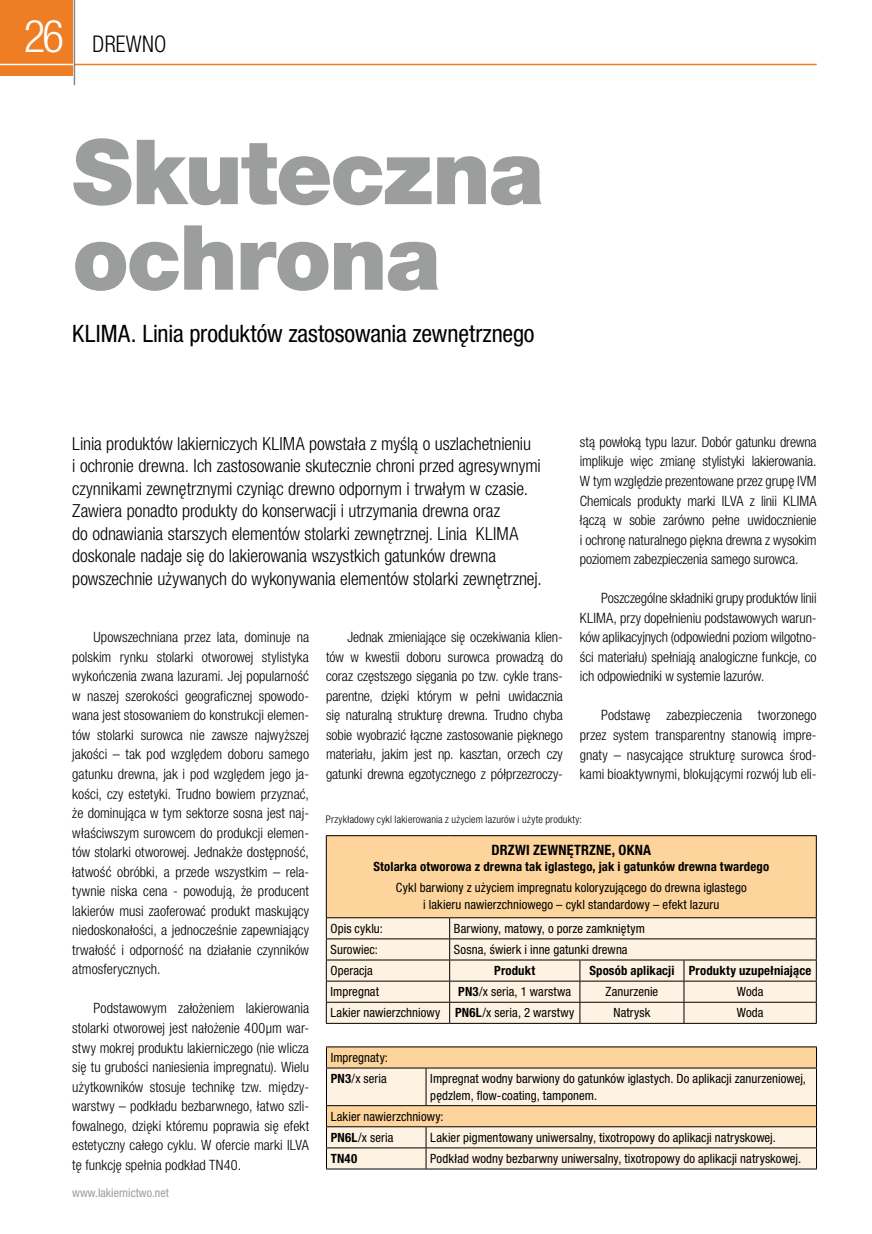
<style>
.page{position:relative;width:872px;height:1234px;background:#fff}
.page>*{position:absolute;margin:0;border:0;box-sizing:border-box;transform-origin:0 0}
.t1{font:900 90px/85.5px "Helvetica Neue LT Pro";letter-spacing:-.02em;color:#9c9d9d}
.t2{font:300 condensed 45px "Helvetica Neue LT Pro";color:#fff}
.t3{font:condensed 24px "Helvetica Neue LT Pro";letter-spacing:-.005em;color:#000}
.t4{font:300 condensed 22.95px "Helvetica Neue LT Pro";color:#000;scale:.96 1}
.t5{font:300 condensed 18px/22.5px "Helvetica Neue LT Pro";letter-spacing:-.005em;color:#000}
.t6{font:300 condensed 14.25px/19.5px "Helvetica Neue LT Pro";color:#000;text-align:justify}
.t7{font:700 condensed 14.25px "Helvetica Neue LT Pro";letter-spacing:.015em;color:#000}
.t8{font:condensed 12.75px/16.5px "Helvetica Neue LT Pro";letter-spacing:.005em;color:#000}
.t9{font:700 condensed 12.75px "Helvetica Neue LT Pro";letter-spacing:.01em;color:#000}
.t10{font:condensed 12px "Helvetica Neue LT Pro";color:#9c9d9d}
.t11{font:300 condensed 10.5px "Helvetica Neue LT Pro";letter-spacing:.02em;color:#000}
.s1{font-weight:700}
</style>
<div class="page">
<div style="left:326px;top:835px;width:490px;height:82px;background:#fdd49b"></div>
<div style="left:327px;top:918px;width:489px;height:104px;background:#fef3e2"></div>
<hr style="left:326px;top:835px;width:123px;height:1px;background:#000">
<hr style="left:326px;top:835px;width:1px;height:82px;background:#000">
<hr style="left:449px;top:835px;width:131px;height:1px;background:#000">
<hr style="left:580px;top:835px;width:104px;height:1px;background:#000">
<hr style="left:684px;top:835px;width:132px;height:1px;background:#000">
<hr style="left:816px;top:835px;width:1px;height:82px;background:#000">
<hr style="left:326px;top:917px;width:123px;height:1px;background:#000">
<hr style="left:449px;top:917px;width:131px;height:1px;background:#000">
<hr style="left:580px;top:917px;width:104px;height:1px;background:#000">
<hr style="left:684px;top:917px;width:132px;height:1px;background:#000">
<hr style="left:326px;top:938px;width:123px;height:1px;background:#000">
<hr style="left:449px;top:938px;width:131px;height:1px;background:#000">
<hr style="left:580px;top:938px;width:104px;height:1px;background:#000">
<hr style="left:684px;top:938px;width:132px;height:1px;background:#000">
<hr style="left:326px;top:959px;width:123px;height:1px;background:#000">
<hr style="left:449px;top:959px;width:131px;height:1px;background:#000">
<hr style="left:580px;top:959px;width:104px;height:1px;background:#000">
<hr style="left:684px;top:959px;width:132px;height:1px;background:#000">
<hr style="left:326px;top:980px;width:123px;height:1px;background:#000">
<hr style="left:449px;top:980px;width:131px;height:1px;background:#000">
<hr style="left:580px;top:980px;width:104px;height:1px;background:#000">
<hr style="left:684px;top:980px;width:132px;height:1px;background:#000">
<hr style="left:326px;top:1001px;width:123px;height:1px;background:#000">
<svg style="left:326px;top:917px;width:1px;height:105px"></svg>
<hr style="left:449px;top:1001px;width:131px;height:1px;background:#000">
<svg style="left:449px;top:917px;width:1px;height:105px"></svg>
<hr style="left:580px;top:1001px;width:104px;height:1px;background:#000">
<svg style="left:579px;top:960px;width:1px;height:62px"></svg>
<hr style="left:684px;top:1001px;width:132px;height:1px;background:#000">
<svg style="left:683px;top:960px;width:1px;height:62px"></svg>
<svg style="left:816px;top:917px;width:1px;height:105px"></svg>
<hr style="left:326px;top:1022px;width:123px;height:1px;background:#000">
<hr style="left:449px;top:1022px;width:131px;height:1px;background:#000">
<hr style="left:580px;top:1022px;width:104px;height:1px;background:#000">
<hr style="left:684px;top:1022px;width:132px;height:1px;background:#000">
<svg style="left:326px;top:1046px;width:491px;height:122px"></svg>
<hr style="left:326px;top:1168px;width:100px;height:1px;background:#000">
<hr style="left:426px;top:1168px;width:391px;height:1px;background:#000">
<hr style="left:74px;top:64px;width:742px;height:1px;background:#ef7d24">
<div style="left:0;top:0;width:72px;height:75px;background:#ef7d24"></div>
<hr style="left:0;top:64px;width:74px;height:1px;background:#fff">
<hr style="left:74px;top:0;width:1px;height:85px;background:#878786">
<h2 class="t2" style="left:24px;top:10px;width:42px">26</h2>
<h3 class="t4" style="left:93px;top:31px;width:78px">drewno</h3>
<h1 class="t1" style="left:72px;top:129px;width:473px">Skuteczna ochrona</h1>
<h3 class="t3" style="left:72px;top:319px;width:464px">KLIMA. Linia produktów zastosowania zewnętrznego</h3>
<p class="t5" style="left:72px;top:431px;width:471px">Linia produktów lakierniczych KLIMA powstała z myślą o uszlachetnieniu<br>i ochronie drewna. Ich zastosowanie skutecznie chroni przed agresywnymi czynnikami zewnętrznymi czyniąc drewno odpornym i trwałym w czasie.<br>Zawiera ponadto produkty do konserwacji i utrzymania drewna oraz<br>do odnawiania starszych elementów stolarki zewnętrznej. Linia KLIMA doskonale nadaje się do lakierowania wszystkich gatunków drewna powszechnie używanych do wykonywania elementów stolarki zewnętrznej.</p>
<p class="t6" style="left:580px;top:432px;width:238px">stą powłoką typu lazur. Dobór gatunku drewna implikuje więc zmianę stylistyki lakierowania.<br>W tym względzie prezentowane przez grupę IVM Chemicals produkty marki ILVA z linii KLIMA łączą w sobie zarówno pełne uwidocznienie i ochronę naturalnego piękna drewna z wysokim poziomem zabezpieczenia samego surowca.</p>
<p class="t6" style="left:580px;top:588px;width:238px;text-indent:21px">Poszczególne składniki grupy produktów linii KLIMA, przy dopełnieniu podstawowych warun&shy;ków aplikacyjnych (odpowiedni poziom wilgotno&shy;ści materiału) spełniają analogiczne funkcje, co ich odpowiedniki w systemie lazurów.</p>
<p class="t6" style="left:580px;top:705px;width:238px;text-indent:21px">Podstawę zabezpieczenia tworzonego przez system transparentny stanowią impre&shy;gnaty – nasycające strukturę surowca środ&shy;kami bioaktywnymi, blokującymi rozwój lub eli-</p>
<p class="t6" style="left:72px;top:627px;width:238px;text-indent:21px">Upowszechniana przez lata, dominuje na polskim rynku stolarki otworowej stylistyka wykończenia zwana lazurami. Jej popularność w naszej szerokości geograficznej spowodo&shy;wana jest stosowaniem do konstrukcji elemen&shy;tów stolarki surowca nie zawsze najwyższej jakości – tak pod względem doboru samego gatunku drewna, jak i pod względem jego ja&shy;kości, czy estetyki. Trudno bowiem przyznać, że dominująca w tym sektorze sosna jest naj&shy;właściwszym surowcem do produkcji elemen&shy;tów stolarki otworowej. Jednakże dostępność, łatwość obróbki, a przede wszystkim – rela&shy;tywnie niska cena - powodują, że producent lakierów musi zaoferować produkt maskujący niedoskonałości, a jednocześnie zapewniający trwałość i odporność na działanie czynników atmosferycznych.</p>
<p class="t6" style="left:72px;top:998px;width:238px;text-indent:21px">Podstawowym założeniem lakierowania stolarki otworowej jest nałożenie 400µm war&shy;stwy mokrej produktu lakierniczego (nie wlicza się tu grubości naniesienia impregnatu). Wielu użytkowników stosuje technikę tzw. między&shy;warstwy – podkładu bezbarwnego, łatwo szli&shy;fowalnego, dzięki któremu poprawia się efekt estetyczny całego cyklu. W ofercie marki ILVA tę funkcję spełnia podkład TN40.</p>
<p class="t6" style="left:326px;top:627px;width:238px;text-indent:21px">Jednak zmieniające się oczekiwania klien&shy;tów w kwestii doboru surowca prowadzą do coraz częstszego sięgania po tzw. cykle trans&shy;parentne, dzięki którym w pełni uwidacznia się naturalną strukturę drewna. Trudno chyba sobie wyobrazić łączne zastosowanie pięknego materiału, jakim jest np. kasztan, orzech czy gatunki drewna egzotycznego z półprzezroczy-</p>
<p class="t11" style="left:326px;top:812px;width:257px">Przykładowy cykl lakierowania z użyciem lazurów i użyte produkty:</p>
<p class="t7" style="left:491px;top:840px;width:161px">DRZWI ZEWNĘTRZNE, OKNA</p>
<p class="t9" style="left:373px;top:858px;width:397px">Stolarka otworowa z drewna tak iglastego, jak i gatunków drewna twardego</p>
<p class="t8" style="left:396px;top:879px;width:352px;text-align:center">Cykl barwiony z użyciem impregnatu koloryzującego do drewna iglastego i lakieru nawierzchniowego – cykl standardowy – efekt lazuru</p>
<p class="t8" style="left:330px;top:919px;width:54px">Opis cyklu:</p>
<p class="t8" style="left:454px;top:919px;width:193px">Barwiony, matowy, o porze zamkniętym</p>
<p class="t8" style="left:330px;top:940px;width:49px">Surowiec:</p>
<p class="t8" style="left:454px;top:940px;width:175px">Sosna, świerk i inne gatunki drewna</p>
<p class="t8" style="left:330px;top:962px;width:44px">Operacja</p>
<p class="t9" style="left:494px;top:962px;width:43px">Produkt</p>
<p class="t9" style="left:589px;top:962px;width:223px">Sposób aplikacji Produkty uzupełniające</p>
<p class="t8" style="left:330px;top:983px;width:50px">Impregnat</p>
<p class="t8" style="left:458px;top:983px;width:114px"><span class="s1">PN3</span>/x seria, 1 warstwa</p>
<p class="t8" style="left:605px;top:983px;width:54px">Zanurzenie</p>
<p class="t8" style="left:737px;top:983px;width:28px">Woda</p>
<p class="t8" style="left:330px;top:1004px;width:245px">Lakier nawierzchniowy <span class="s1">PN6L</span>/x seria, 2 warstwy</p>
<p class="t8" style="left:613px;top:1004px;width:39px">Natrysk</p>
<p class="t8" style="left:737px;top:1004px;width:28px">Woda</p>
<p class="t8" style="left:331px;top:1046px;width:59px;line-height:21.1px">Impregnaty:<br><span class="s1">PN3</span>/x seria</p>
<p class="t8" style="left:430px;top:1069px;width:377px">Impregnat wodny barwiony do gatunków iglastych. Do aplikacji zanurzeniowej, pędzlem, flow-coating, tamponem.</p>
<p class="t8" style="left:331px;top:1105px;width:114px;line-height:21.1px">Lakier nawierzchniowy:<br><span class="s1">PN6L</span>/x seria</p>
<p class="t8" style="left:430px;top:1128px;width:347px">Lakier pigmentowany uniwersalny, tixotropowy do aplikacji natryskowej.</p>
<p class="t9" style="left:331px;top:1150px;width:28px">TN40</p>
<p class="t8" style="left:430px;top:1149px;width:372px">Podkład wodny bezbarwny uniwersalny, tixotropowy do aplikacji natryskowej.</p>
<p class="t10" style="left:72px;top:1185px;width:98px">www.lakiernictwo.net</p>
</div>
